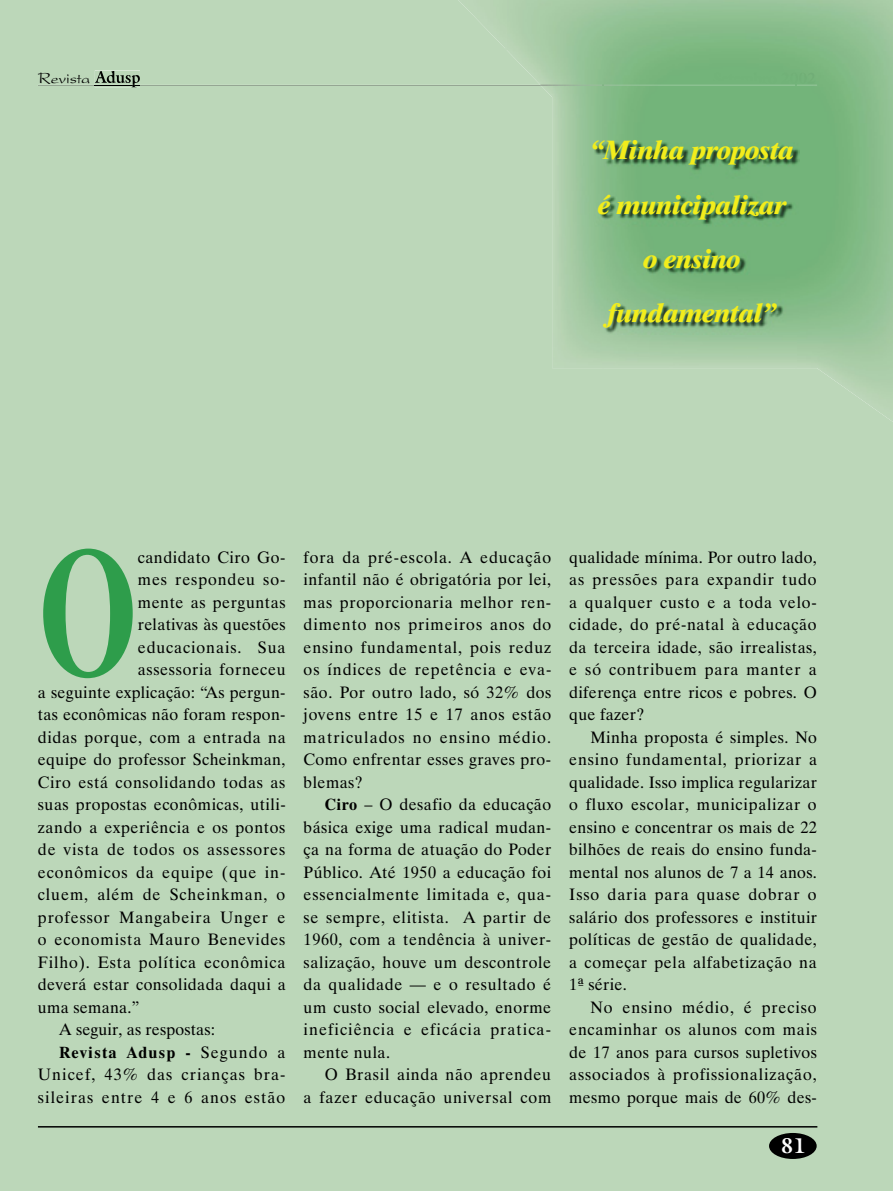
<style>
.page{position:relative;width:893px;height:1191px;background:#bcd7b9}
.page>*{position:absolute;margin:0;border:0;box-sizing:border-box;transform-origin:0 0}
.t1{font:700 182.4px "Dutch 801 BT";color:#2e9d4b;scale:.7 1}
.t2{font:italic 800 27px/54px "Dutch 801 BT";letter-spacing:-.02em;color:#f2ed1c;text-align:center}
.t3{font:700 21px "Galliard IT Cby BT";color:#fff}
.t4{font:16.5px/22.5px "Dutch 801 BT";letter-spacing:.045em;color:#000;text-align:justify}
.t5{font:16.5px "Dutch 801 BT";letter-spacing:.02em;color:#000}
.t6{font:16.5px "Dutch 801 BT";letter-spacing:.065em;color:#000}
.t7{font:16.5px "Dutch 801 BT";letter-spacing:.025em;color:#000}
.t8{font:700 16.5px "Dutch 801 BT";letter-spacing:.065em;color:#000}
.t9{font:16.5px "Dutch 801 BT";letter-spacing:.01em;color:#000}
.t10{font:16.5px "President";color:#000}
.s1{font-weight:400}
.s2{font-weight:700}
</style>
<div class="page">
<hr style="left:38px;top:1126px;width:779px;height:1px;background:#000">
<div style="left:769px;top:1133px;width:48px;height:26px;background:#000;border-radius:50%"></div>
<svg style="left:38px;top:71px;width:468px;height:17px;background:#b6cfb3"></svg>
<hr style="left:95px;top:85px;width:45px;height:1px;background:#000">
<img style="left:796px;top:0;width:97px;height:422px">
<img style="left:506px;top:0;width:97px;height:370px">
<img style="left:603px;top:334px;width:194px;height:36px">
<img style="left:603px;top:0;width:194px;height:142px">
<div style="left:458px;top:0;width:49px;height:53px;background:#bcd7b9"></div>
<img style="left:713px;top:72px;width:102px;height:12px">
<img style="left:540px;top:85px;width:277px;height:1px">
<img style="left:594px;top:142px;width:206px;height:192px">
<p class="t10" style="left:38px;top:69px;width:54px">Revista</p>
<h2 class="t2" style="left:591px;top:123px;width:206px">“Minha proposta é municipalizar o ensino fundamental”</h2>
<h1 class="t1" style="left:38px;top:502px;width:144px">O</h1>
<p class="t4" style="left:138px;top:545px;width:149px">candidato Ciro Go-</p>
<p class="t4" style="left:138px;top:568px;width:149px">mes respondeu so-</p>
<p class="t4" style="left:138px;top:590px;width:149px">mente as perguntas</p>
<p class="t5" style="left:138px;top:614px;width:149px">relativas às questões</p>
<p class="t4" style="left:138px;top:635px;width:149px">educacionais. Sua</p>
<p class="t4" style="left:138px;top:658px;width:149px">assessoria forneceu</p>
<p class="t5" style="left:38px;top:682px;width:249px">a seguinte explicação: “As pergun-</p>
<p class="t5" style="left:38px;top:704px;width:249px">tas econômicas não foram respon-</p>
<p class="t4" style="left:38px;top:725px;width:249px">didas porque, com a entrada na</p>
<p class="t7" style="left:38px;top:749px;width:249px">equipe do professor Scheinkman,</p>
<p class="t4" style="left:38px;top:770px;width:249px">Ciro está consolidando todas as</p>
<p class="t4" style="left:38px;top:793px;width:249px">suas propostas econômicas, utili-</p>
<p class="t4" style="left:38px;top:815px;width:249px">zando a experiência e os pontos</p>
<p class="t4" style="left:38px;top:838px;width:249px">de vista de todos os assessores</p>
<p class="t4" style="left:38px;top:860px;width:249px">econômicos da equipe (que in-</p>
<p class="t4" style="left:38px;top:883px;width:249px">cluem, além de Scheinkman, o</p>
<p class="t4" style="left:38px;top:905px;width:249px">professor Mangabeira Unger e</p>
<p class="t4" style="left:38px;top:928px;width:249px">o economista Mauro Benevides</p>
<p class="t4" style="left:38px;top:950px;width:249px">Filho). Esta política econômica</p>
<p class="t4" style="left:38px;top:973px;width:249px">deverá estar consolidada daqui a</p>
<p class="t5" style="left:38px;top:997px;width:103px">uma semana.”</p>
<p class="t9" style="left:59px;top:1019px;width:157px">A seguir, as respostas:</p>
<p class="t8" style="left:59px;top:1042px;width:228px">Revista Adusp - <span class="s1">Segundo a</span></p>
<p class="t6" style="left:38px;top:1064px;width:249px">Unicef, 43% das crianças bra-</p>
<p class="t6" style="left:38px;top:1087px;width:249px">sileiras entre 4 e 6 anos estão</p>
<p class="t4" style="left:304px;top:545px;width:249px">fora da pré-escola. A educação infantil não é obrigatória por lei, mas proporcionaria melhor ren&shy;dimento nos primeiros anos do ensino fundamental, pois reduz os índices de repetência e eva&shy;são. Por outro lado, só 32% dos jovens entre 15 e 17 anos estão matriculados no ensino médio.<br>Como enfrentar esses graves pro&shy;blemas?</p>
<p class="t4" style="left:304px;top:793px;width:249px;text-indent:21px"><span class="s2">Ciro</span> – O desafio da educação básica exige uma radical mudan&shy;ça na forma de atuação do Poder Público. Até 1950 a educação foi essencialmente limitada e, qua&shy;se sempre, elitista. A partir de 1960, com a tendência à univer&shy;salização, houve um descontrole da qualidade — e o resultado é um custo social elevado, enorme ineficiência e eficácia pratica&shy;mente nula.</p>
<p class="t4" style="left:304px;top:1063px;width:249px;text-align:right">O Brasil ainda não aprendeu<br>a fazer educação universal com</p>
<p class="t4" style="left:569px;top:545px;width:249px">qualidade mínima. Por outro lado, as pressões para expandir tudo a qualquer custo e a toda velo&shy;cidade, do pré-natal à educação da terceira idade, são irrealistas, e só contribuem para manter a diferença entre ricos e pobres. O que fazer?</p>
<p class="t4" style="left:569px;top:725px;width:249px;text-indent:21px">Minha proposta é simples. No ensino fundamental, priorizar a qualidade. Isso implica regularizar o fluxo escolar, municipalizar o ensino e concentrar os mais de 22 bilhões de reais do ensino funda&shy;mental nos alunos de 7 a 14 anos.<br>Isso daria para quase dobrar o salário dos professores e instituir políticas de gestão de qualidade, a começar pela alfabetização na 1ª série.</p>
<p class="t4" style="left:569px;top:995px;width:249px;text-indent:21px">No ensino médio, é preciso encaminhar os alunos com mais de 17 anos para cursos supletivos associados à profissionalização, mesmo porque mais de 60% des-</p>
<p class="t3" style="left:781px;top:1132px;width:26px">81</p>
</div>
